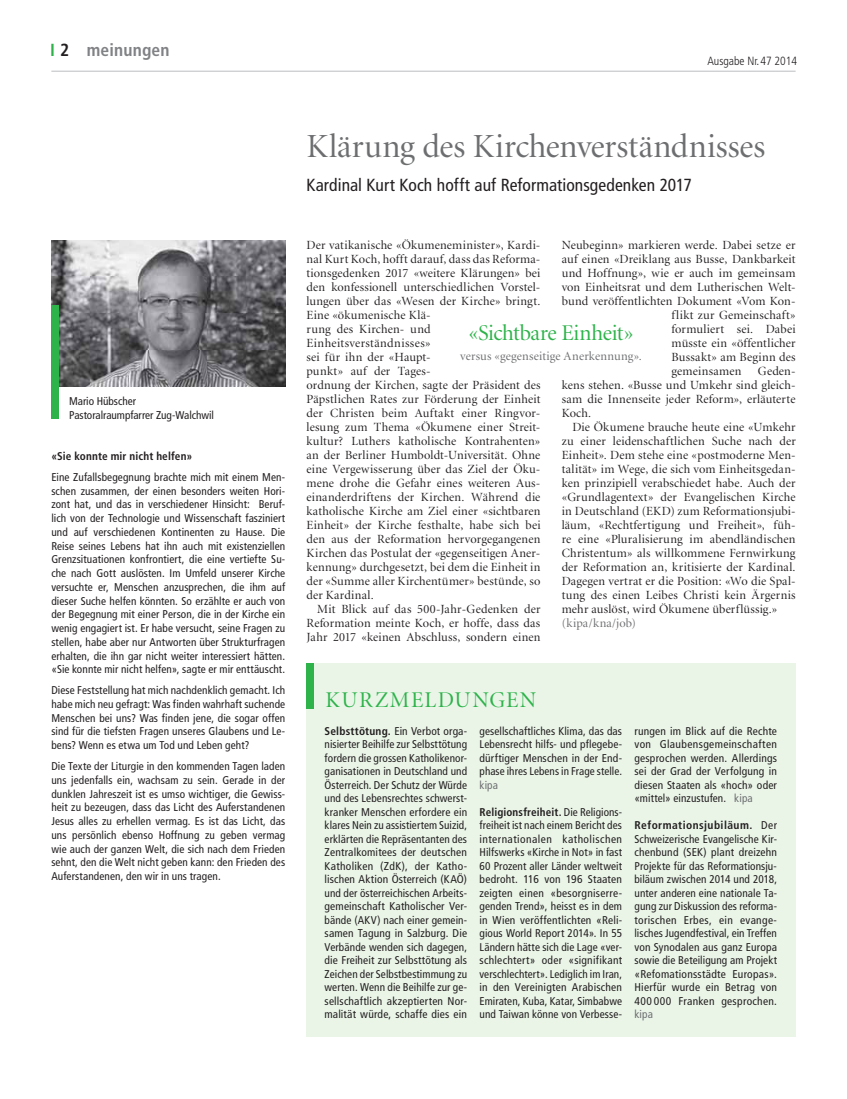
<style>
.page{position:relative;width:847px;height:1099px;background:#fff}
.page>*{position:absolute;margin:0;border:0;box-sizing:border-box;transform-origin:0 0}
.t1{font:33.75px "Minion Display";color:#6d6e70}
.t2{font:22.5px "Minion Display";letter-spacing:-.02em;color:#2db34a}
.t3{font:22.5px "Minion Display";letter-spacing:.06em;color:#2db34a}
.t4{font:condensed 17.5px "Frutiger LT Std";letter-spacing:.005em;color:#231f20}
.t5{font:700 condensed 17.5px "Frutiger LT Std";letter-spacing:.01em;color:#808285}
.t6{font:12.5px/14px "Minion Display";letter-spacing:.015em;color:#231f20;text-align:justify}
.t7{font:12.5px "Minion Display";letter-spacing:.015em;color:#6d6e70}
.t8{font:300 condensed 11.88px "Frutiger LT Std";color:#231f20}
.t9{font:condensed 11.25px/13.5px "Frutiger LT Std";letter-spacing:.01em;color:#231f20;text-align:justify}
.t10{font:700 condensed 11.25px "Frutiger LT Std";letter-spacing:.01em;color:#231f20}
.t11{font:condensed 11.25px "Frutiger LT Std";letter-spacing:.01em;color:#6d6e70}
.s1{color:#2db34a}
.s2{color:#231f20}
.s3{font-weight:700}
.s4{color:#6d6e70}
</style>
<div class="page">
<hr style="left:51px;top:71px;width:744px;height:1px;background:#bbbdc0">
<img style="left:51px;top:240px;width:234px;height:147px">
<div style="left:51px;top:305px;width:7px;height:114px;background:#2db34a"></div>
<div style="left:306px;top:662px;width:489px;height:374px;background:#eaf5e8"></div>
<div style="left:306px;top:663px;width:8px;height:45px;background:#2db34a"></div>
<h3 class="t5" style="left:50px;top:41px;width:121px"><span class="s1">I</span> <span class="s2">2</span> meinungen</h3>
<p class="t8" style="left:707px;top:54px;width:91px">Ausgabe Nr. 47 2014</p>
<p class="t9" style="left:69px;top:395px;width:147px">Mario Hübscher<br>Pastoralraumpfarrer Zug-Walchwil</p>
<p class="t10" style="left:51px;top:450px;width:142px">«Sie konnte mir nicht helfen»</p>
<p class="t9" style="left:51px;top:470px;width:235px">Eine Zufallsbegegnung brachte mich mit einem Men&shy;schen zusammen, der einen besonders weiten Hori&shy;zont hat, und das in verschiedener Hinsicht: Beruf&shy;lich von der Technologie und Wissenschaft fasziniert und auf verschiedenen Kontinenten zu Hause. Die Reise seines Lebens hat ihn auch mit existenziellen Grenzsituatio nen konfrontiert, die eine vertiefte Su&shy;che nach Gott auslösten. Im Umfeld unserer Kirche versuchte er, Menschen anzusprechen, die ihm auf dieser Suche helfen könnten. So erzählte er auch von der Begegnung mit einer Person, die in der Kirche ein wenig engagiert ist. Er habe versucht, seine Fragen zu stellen, habe aber nur Antworten über Strukturfragen erhalten, die ihn gar nicht weiter interessiert hätten. «Sie konnte mir nicht helfen», sagte er mir enttäuscht.</p>
<p class="t9" style="left:51px;top:684px;width:235px">Diese Feststellung hat mich nachdenklich gemacht. Ich habe mich neu gefragt: Was finden wahrhaft suchende Menschen bei uns? Was finden jene, die sogar offen sind für die tiefsten Fragen unseres Glaubens und Le&shy;bens? Wenn es etwa um Tod und Leben geht?</p>
<p class="t9" style="left:51px;top:759px;width:235px">Die Texte der Liturgie in den kommenden Tagen laden uns jedenfalls ein, wachsam zu sein. Gerade in der dunklen Jahreszeit ist es umso wichtiger, die Gewiss&shy;heit zu bezeugen, dass das Licht des Auferstandenen Jesus alles zu erhellen vermag. Es ist das Licht, das uns persönlich ebenso Hoffnung zu geben vermag wie auch der ganzen Welt, die sich nach dem Frieden sehnt, den die Welt nicht geben kann: den Frieden des Auferstandenen, den wir in uns tragen.</p>
<h1 class="t1" style="left:306px;top:133px;width:460px">Klärung des Kirchenverständnisses</h1>
<h3 class="t4" style="left:306px;top:176px;width:387px">Kardinal Kurt Koch hofft auf Reformationsgedenken 2017</h3>
<p class="t6" style="left:306px;top:239px;width:235px;text-align:left">Der vatikanische «Ökumeneminister», Kardi&shy;nal Kurt Koch, hofft darauf, dass das Reforma&shy;tionsgedenken 2017 «weitere Klärungen» bei den konfessionell unterschiedlichen Vorstel&shy;lungen über das «Wesen der Kirche» bringt.<br>Eine «ökumenische Klä-<br>rung des Kirchen- und Einheitsverständnisses»<br>sei für ihn der «Haupt-<br>punkt» auf der Tages-<br>ordnung der Kirchen, sagte der Präsident des Päpstlichen Rates zur Förderung der Einheit der Christen beim Auftakt einer Ringvor&shy;lesung zum Thema «Ökumene einer Streit&shy;kultur? Luthers katholische Kontrahenten» an der Berliner Humboldt-Universität. Ohne eine Vergewisserung über das Ziel der Öku&shy;mene drohe die Gefahr eines weiteren Aus&shy;einanderdriftens der Kirchen. Während die katholische Kirche am Ziel einer «sichtbaren Einheit» der Kirche festhalte, habe sich bei den aus der Reformation hervorgegangenen Kirchen das Postulat der «gegenseitigen Aner&shy;kennung» durchgesetzt, bei dem die Einheit in der «Summe aller Kirchentümer» bestünde, so der Kardinal.</p>
<p class="t6" style="left:306px;top:603px;width:235px;text-indent:11px">Mit Blick auf das 500-Jahr-Gedenken der Reformation meinte Koch, er hoffe, dass das Jahr 2017 «keinen Abschluss, sondern einen</p>
<p class="t6" style="left:562px;top:239px;width:235px">Neubeginn» markieren werde. Dabei setze er</p>
<p class="t6" style="left:562px;top:253px;width:235px">auf einen «Dreiklang aus Busse, Dankbarkeit</p>
<p class="t6" style="left:562px;top:267px;width:235px">und Hoffnung», wie er auch im gemeinsam</p>
<p class="t6" style="left:562px;top:281px;width:235px">von Einheitsrat und dem Lutherischen Welt-</p>
<p class="t6" style="left:562px;top:295px;width:235px">bund veröffentlichten Dokument «Vom Kon-</p>
<p class="t6" style="left:671px;top:309px;width:126px">flikt zur Gemeinschaft»</p>
<p class="t6" style="left:671px;top:323px;width:125px">formuliert sei. Dabei</p>
<p class="t6" style="left:671px;top:337px;width:126px">müsste ein «öffentlicher</p>
<p class="t6" style="left:671px;top:351px;width:125px">Bussakt» am Beginn des</p>
<p class="t6" style="left:671px;top:365px;width:71px">gemeinsamen</p>
<h2 class="t2" style="left:468px;top:324px;width:167px">«Sichtbare Einheit»</h2>
<p class="t7" style="left:460px;top:351px;width:183px">versus «gegenseitige Anerkennung».</p>
<p class="t6" style="left:562px;top:365px;width:235px;text-indent:196px">Geden&shy;kens stehen. «Busse und Umkehr sind gleich&shy;sam die Innenseite jeder Reform», erläuterte Koch.</p>
<p class="t6" style="left:562px;top:421px;width:235px;text-indent:11px">Die Ökumene brauche heute eine «Umkehr zu einer leidenschaftlichen Suche nach der Einheit». Dem stehe eine «postmoderne Men&shy;talität» im Wege, die sich vom Einheitsgedan&shy;ken prinzipiell verabschiedet habe. Auch der «Grundlagentext» der Evangelischen Kirche in Deutschland (EKD) zum Reformationsjubi&shy;läum, «Rechtfertigung und Freiheit», füh&shy;re eine «Pluralisierung im abendländischen Christentum» als willkommene Fernwirkung der Reformation an, kritisierte der Kardinal.<br>Dagegen vertrat er die Position: «Wo die Spal&shy;tung des einen Leibes Christi kein Ärgernis mehr auslöst, wird Ökumene überflüssig.»</p>
<p class="t7" style="left:562px;top:618px;width:76px">(kipa/kna/job)</p>
<h2 class="t3" style="left:325px;top:690px;width:212px">KURZMELDUNGEN</h2>
<p class="t9" style="left:325px;top:724px;width:144px"><span class="s3">Selbsttötung.</span> Ein Verbot orga&shy;nisierter Beihilfe zur Selbsttötung fordern die grossen Katholikenor&shy;ganisationen in Deutschland und Österreich. Der Schutz der Würde und des Lebensrechtes schwerst&shy;kranker Menschen erfordere ein klares Nein zu assistiertem Suizid, erklärten die Repräsentanten des Zentralkomitees der deutschen Katholiken (ZdK), der Katho&shy;lischen Aktion Österreich (KAÖ) und der österreichischen Arbeits&shy;gemeinschaft Katholischer Ver&shy;bände (AKV) nach einer gemein&shy;samen Tagung in Salzburg. Die Verbände wenden sich dagegen, die Freiheit zur Selbsttötung als Zeichen der Selbstbestimmung zu werten. Wenn die Beihilfe zur ge&shy;sellschaftlich akzeptierten Nor&shy;malität würde, schaffe dies ein</p>
<p class="t9" style="left:479px;top:724px;width:144px">gesellschaftliches Klima, das das Lebensrecht hilfs- und pflegebe&shy;dürftiger Menschen in der End&shy;phase ihres Lebens in Frage stelle.</p>
<p class="t11" style="left:479px;top:779px;width:20px">kipa</p>
<p class="t9" style="left:479px;top:805px;width:144px"><span class="s3">Religionsfreiheit.</span> Die Religions&shy;freiheit ist nach einem Bericht des internationalen katholischen Hilfswerks «Kirche in Not» in fast 60 Prozent aller Länder weltweit bedroht. 116 von 196 Staaten zeigten einen «besorgniserre&shy;genden Trend», heisst es in dem in Wien veröffentlichten «Reli&shy;gious World Report 2014». In 55<br>Ländern hätte sich die Lage «ver&shy;schlechtert» oder «signifikant verschlechtert». Lediglich im Iran, in den Vereinigten Arabischen Emiraten, Kuba, Katar, Simbabwe und Taiwan könne von Verbesse-</p>
<p class="t9" style="left:634px;top:724px;width:144px">rungen im Blick auf die Rechte von Glaubensgemeinschaften gesprochen werden. Allerdings sei der Grad der Verfolgung in diesen Staaten als «hoch» oder «mittel» einzustufen. <span class="s4">kipa</span></p>
<p class="t9" style="left:634px;top:819px;width:144px"><span class="s3">Reformationsjubiläum.</span> Der Schweizerische Evangelische Kir&shy;chenbund (SEK) plant dreizehn Projekte für das Reformationsju&shy;biläum zwischen 2014 und 2018, unter anderen eine nationale Ta&shy;gung zur Diskussion des reforma&shy;torischen Erbes, ein evange&shy;lisches Jugendfestival, ein Treffen von Synodalen aus ganz Europa sowie die Beteiligung am Projekt «Refomationsstädte Europas».<br>Hierfür wurde ein Betrag von 400 000 Franken gesprochen.</p>
<p class="t11" style="left:634px;top:1008px;width:20px">kipa</p>
</div>
